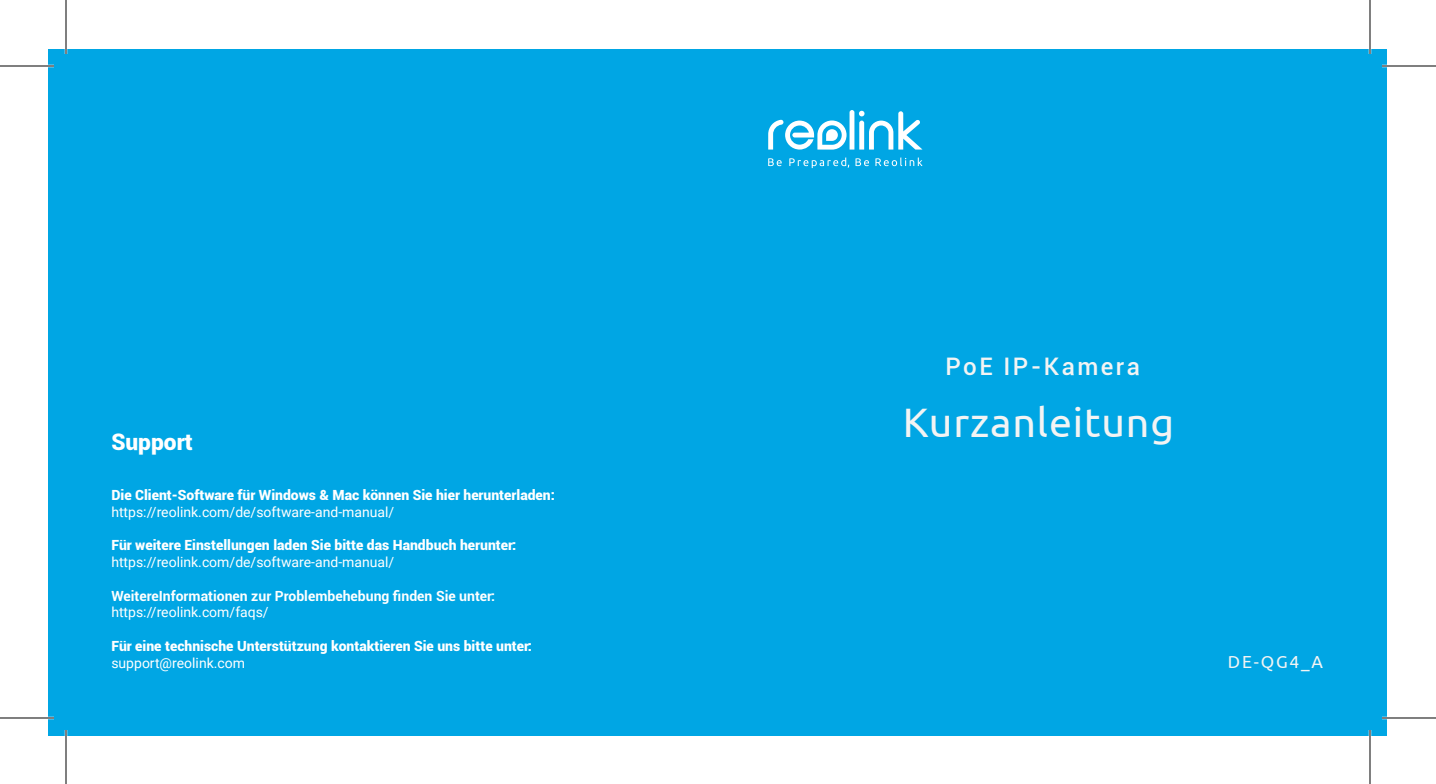
<style>
.page{position:relative;width:1436px;height:784px;background:#fff}
.page>*{position:absolute;margin:0;border:0;box-sizing:border-box;transform-origin:0 0}
.t1{font:41.2px "Ubuntu";letter-spacing:.02em;color:#f3f4f4}
.t2{font:500 24.2px "Roboto";letter-spacing:.1em;color:#f3f4f4}
.t3{font:900 22.8px "Roboto";color:#fff}
.t4{font:17.4px "Ubuntu";color:#f3f4f4}
.t5{font:900 14px "Roboto";color:#fff}
.t6{font:14px "Roboto";color:#fff}
.t7{font:700 14px "Roboto";color:#fff}
</style>
<div class="page">
<div style="left:49px;top:49px;width:1338px;height:686px;background:#00a6e4"></div>
<svg style="left:768px;top:158px;width:14px;height:8px"></svg>
<svg style="left:789px;top:157px;width:60px;height:11px"></svg>
<svg style="left:855px;top:158px;width:14px;height:8px"></svg>
<svg style="left:875px;top:157px;width:47px;height:9px"></svg>
<svg style="left:768px;top:110px;width:154px;height:40px"></svg>
<hr style="left:0;top:65px;width:54px;height:2px;background:#fff">
<hr style="left:1382px;top:65px;width:54px;height:2px;background:#fff">
<hr style="left:0;top:717px;width:54px;height:2px;background:#fff">
<hr style="left:1382px;top:717px;width:54px;height:2px;background:#fff">
<hr style="left:65px;top:0;width:2px;height:54px;background:#fff">
<hr style="left:65px;top:730px;width:2px;height:54px;background:#fff">
<hr style="left:1369px;top:0;width:2px;height:54px;background:#fff">
<hr style="left:1369px;top:730px;width:2px;height:54px;background:#fff">
<hr style="left:0;top:66px;width:54px;height:1px;background:#000">
<hr style="left:1382px;top:66px;width:54px;height:1px;background:#000">
<hr style="left:0;top:718px;width:54px;height:1px;background:#000">
<hr style="left:1382px;top:718px;width:54px;height:1px;background:#000">
<hr style="left:66px;top:0;width:1px;height:54px;background:#000">
<hr style="left:66px;top:730px;width:1px;height:54px;background:#000">
<hr style="left:1370px;top:0;width:1px;height:54px;background:#000">
<hr style="left:1370px;top:730px;width:1px;height:54px;background:#000">
<h3 class="t3" style="left:111px;top:425px;width:83px">Support</h3>
<p class="t5" style="left:111px;top:485px;width:445px">Die Client-Software für Windows &amp; Mac können Sie hier herunterladen:</p>
<p class="t6" style="left:111px;top:502px;width:284px">https://reolink.com/de/software-and-manual/</p>
<p class="t5" style="left:111px;top:535px;width:406px">Für weitere Einstellungen laden Sie bitte das Handbuch herunter:</p>
<p class="t6" style="left:111px;top:552px;width:284px">https://reolink.com/de/software-and-manual/</p>
<p class="t7" style="left:111px;top:586px;width:385px">WeitereInformationen zur Problembehebung finden Sie unter:</p>
<p class="t6" style="left:111px;top:603px;width:159px">https://reolink.com/faqs/</p>
<p class="t5" style="left:111px;top:636px;width:422px">Für eine technische Unterstützung kontaktieren Sie uns bitte unter:</p>
<p class="t6" style="left:111px;top:653px;width:135px">support@reolink.com</p>
<h2 class="t2" style="left:946px;top:349px;width:196px">PoE IP-Kamera</h2>
<h1 class="t1" style="left:903px;top:398px;width:273px">Kurzanleitung</h1>
<p class="t4" style="left:1228px;top:651px;width:96px">DE-QG4_A</p>
</div>
